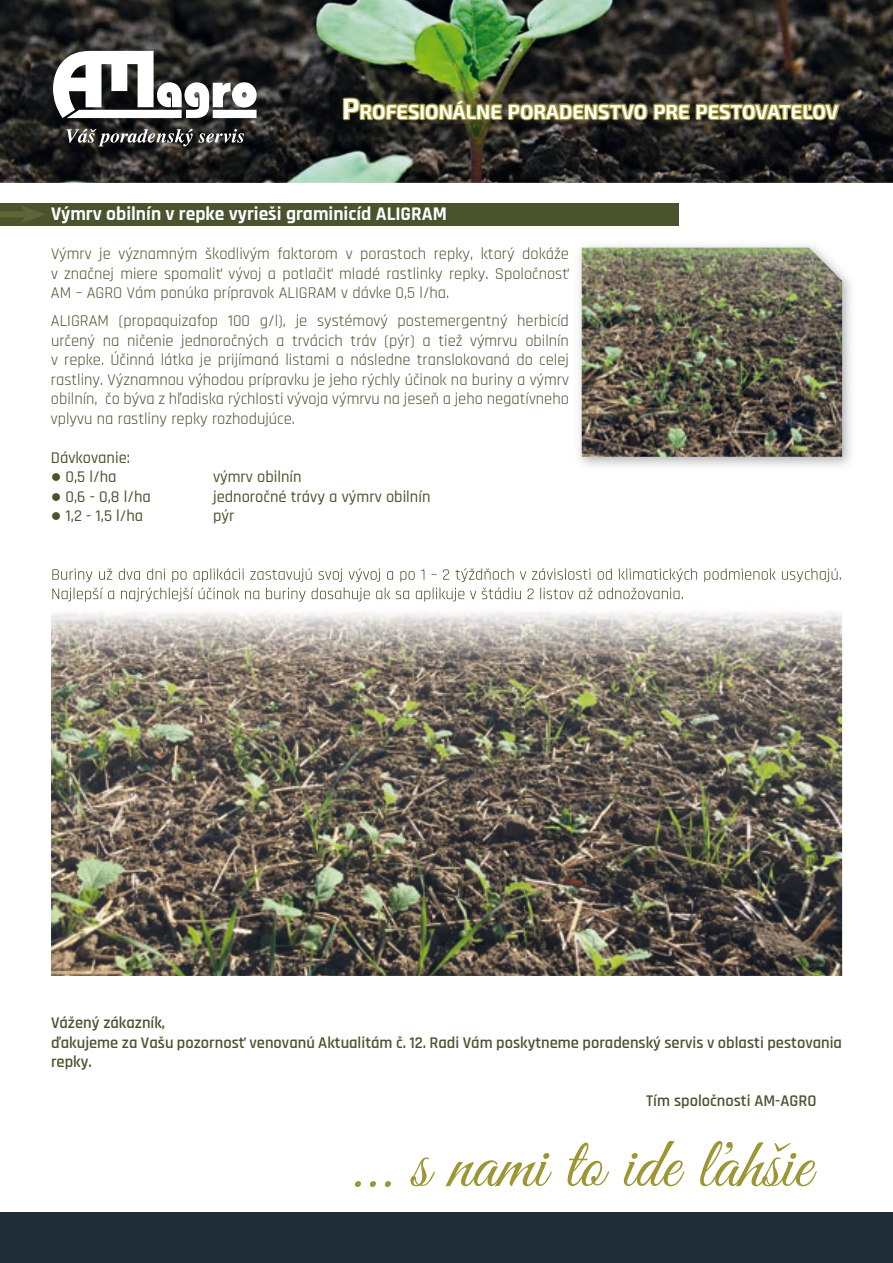
<style>
.page{position:relative;width:893px;height:1263px;background:#fff}
.page>*{position:absolute;margin:0;border:0;box-sizing:border-box;transform-origin:0 0}
.t1{font:72px "Great Vibes";color:#9d9633}
.t2{font:700 19.65px "Exo 2";color:#fff}
.t3{font:700 19.5px "Rajdhani";color:#fff}
.t4{font:16.5px/19.5px "Rajdhani";color:#49542e;text-align:justify}
.t5{font:600 16.5px/19.5px "Rajdhani";color:#49542e}
.t6{font:500 16.5px "Rajdhani";color:#49542e}
.s1{font-size:28.2px}
</style>
<div class="page">
<div style="left:0;top:203px;width:679px;height:23px;background:#49542e"></div>
<svg style="left:0;top:206px;width:45px;height:17px"></svg>
<div style="left:0;top:1213px;width:893px;height:50px;background:#1e2d38"></div>
<img style="left:0;top:0;width:893px;height:183px">
<img style="left:51px;top:572px;width:791px;height:404px">
<img style="left:52px;top:572px;width:41px;height:10px">
<svg style="left:99px;top:572px;width:13px;height:8px"></svg>
<img style="left:119px;top:572px;width:21px;height:8px">
<img style="left:147px;top:572px;width:18px;height:8px">
<img style="left:172px;top:572px;width:16px;height:10px">
<img style="left:194px;top:572px;width:49px;height:10px">
<img style="left:250px;top:572px;width:62px;height:10px">
<img style="left:319px;top:572px;width:23px;height:10px">
<img style="left:349px;top:572px;width:31px;height:10px">
<svg style="left:387px;top:572px;width:7px;height:8px"></svg>
<img style="left:400px;top:572px;width:24px;height:10px">
<svg style="left:443px;top:572px;width:6px;height:8px"></svg>
<img style="left:455px;top:572px;width:59px;height:10px">
<svg style="left:520px;top:572px;width:6px;height:8px"></svg>
<img style="left:532px;top:572px;width:58px;height:8px">
<img style="left:598px;top:572px;width:15px;height:8px">
<img style="left:619px;top:572px;width:78px;height:10px">
<img style="left:704px;top:572px;width:72px;height:10px">
<img style="left:782px;top:572px;width:59px;height:10px">
<img style="left:52px;top:587px;width:51px;height:15px">
<img style="left:108px;top:587px;width:85px;height:15px">
<img style="left:199px;top:587px;width:40px;height:12px">
<img style="left:245px;top:587px;width:61px;height:15px">
<img style="left:312px;top:587px;width:58px;height:14px">
<img style="left:376px;top:587px;width:14px;height:12px">
<svg style="left:396px;top:591px;width:13px;height:8px"></svg>
<img style="left:416px;top:587px;width:48px;height:15px">
<img style="left:470px;top:587px;width:51px;height:12px">
<svg style="left:528px;top:588px;width:6px;height:11px"></svg>
<img style="left:540px;top:587px;width:33px;height:12px">
<img style="left:579px;top:587px;width:14px;height:12px">
<img style="left:599px;top:587px;width:84px;height:12px">
<img style="left:44px;top:59px;width:222px;height:114px">
<svg style="left:53px;top:51px;width:204px;height:67px"></svg>
<svg style="left:66px;top:129px;width:178px;height:17px;background:#5a5958"></svg>
<img style="left:339px;top:95px;width:504px;height:29px">
<svg style="left:341px;top:87px;width:501px;height:36px;background:#59552c"></svg>
<img style="left:579px;top:245px;width:272px;height:221px">
<img style="left:582px;top:248px;width:260px;height:209px">
<p class="t2" style="left:342px;top:100px;width:498px"><span class="s1">P</span>ROFESIONÁLNE PORADENSTVO PRE PESTOVATEĽOV</p>
<p class="t3" style="left:51px;top:202px;width:397px">Výmrv obilnín v repke vyrieši graminicíd ALIGRAM</p>
<p class="t4" style="left:51px;top:245px;width:519px">Výmrv je významným škodlivým faktorom v porastoch repky, ktorý dokáže v značnej miere spomaliť vývoj a potlačiť mladé rastlinky repky. Spoločnosť AM – AGRO Vám ponúka prípravok ALIGRAM v dávke 0,5 l/ha.</p>
<p class="t4" style="left:51px;top:312px;width:519px">ALIGRAM (propaquizafop 100 g/l), je systémový postemergentný herbicíd určený na ničenie jednoročných a trvácich tráv (pýr) a tiež výmrvu obilnín v repke. Účinná látka je prijímaná listami a následne translokovaná do celej rastliny. Významnou výhodou prípravku je jeho rýchly účinok na buriny a výmrv obilnín, čo býva z hľadiska rýchlosti vývoja výmrvu na jeseň a jeho negatívneho vplyvu na rastliny repky rozhodujúce.</p>
<p class="t6" style="left:51px;top:448px;width:81px">Dávkovanie:</p>
<p class="t6" style="left:51px;top:467px;width:67px">● 0,5 l/ha</p>
<p class="t6" style="left:213px;top:467px;width:90px">výmrv obilnín</p>
<p class="t6" style="left:51px;top:487px;width:101px">● 0,6 - 0,8 l/ha</p>
<p class="t6" style="left:213px;top:487px;width:219px">jednoročné trávy a výmrv obilnín</p>
<p class="t6" style="left:51px;top:506px;width:94px">● 1,2 - 1,5 l/ha</p>
<p class="t6" style="left:213px;top:506px;width:23px">pýr</p>
<p class="t5" style="left:51px;top:1014px;width:792px">Vážený zákazník,<br>ďakujeme za Vašu pozornosť venovanú Aktualitám č. 12. Radi Vám poskytneme poradenský servis v oblasti pestovania repky.</p>
<p class="t5" style="left:646px;top:1092px;width:172px">Tím spoločnosti AM-AGRO</p>
<h1 class="t1" style="left:348px;top:1125px;width:465px">... s nami to ide ľahšie</h1>
</div>
